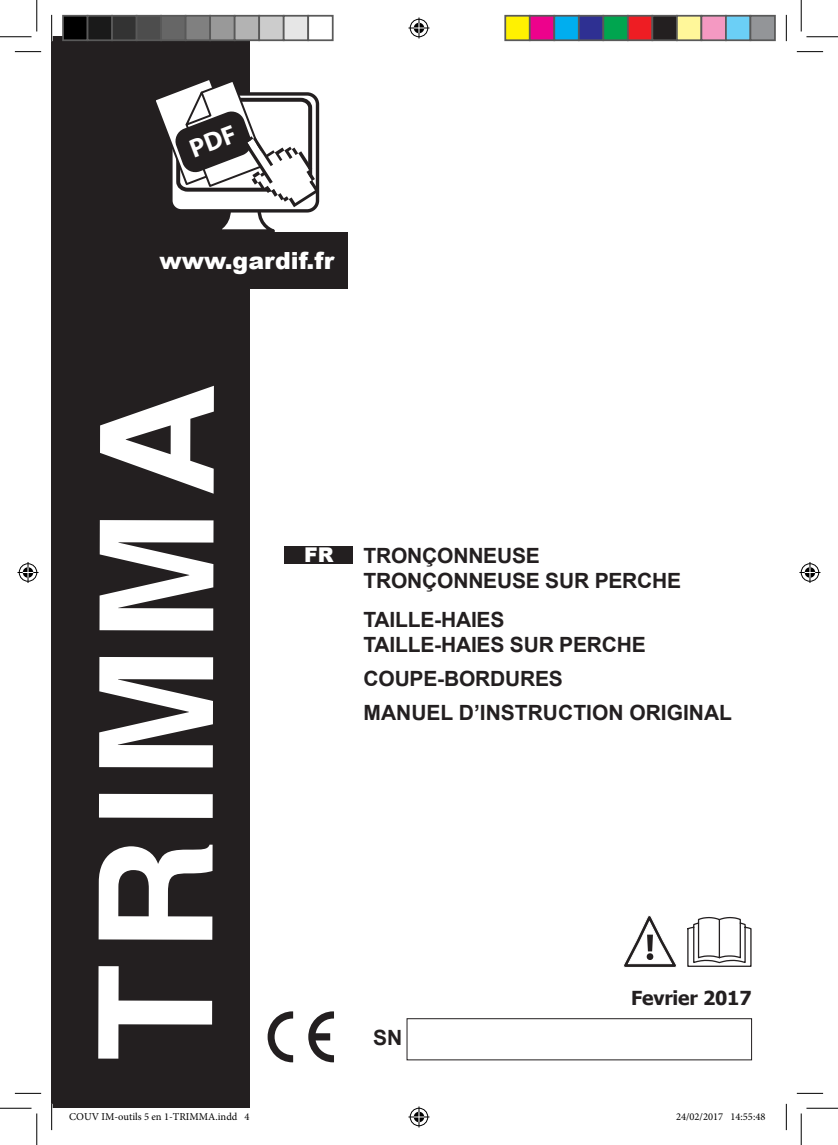
<style>
.page{position:relative;width:838px;height:1145px;background:#fff}
.page>*{position:absolute;margin:0;border:0;box-sizing:border-box;transform-origin:0 0}
.t1{font:900 23.62px "Arial";color:#fff}
.t2{font:700 21px/24.5px "Arial";letter-spacing:-.01em;color:#231f20}
.t3{font:900 20.3px "Arial";color:#fff}
.t4{font:700 19.25px "Tahoma";letter-spacing:-.01em;color:#231f20}
.t5{font:10.5px "Minion Pro";color:#000}
</style>
<div class="page">
<div style="left:52px;top:37px;width:198px;height:1071px;background:#231f20"></div>
<div style="left:52px;top:233px;width:295px;height:56px;background:#231f20"></div>
<svg style="left:267px;top:1011px;width:26px;height:51px"></svg>
<svg style="left:308px;top:1011px;width:26px;height:51px"></svg>
<div style="left:285px;top:546px;width:68px;height:18px;background:#231f20"></div>
<div style="left:406px;top:1018px;width:346px;height:42px;border:1px solid #231f20"></div>
<svg style="left:623px;top:915px;width:54px;height:53px"></svg>
<svg style="left:687px;top:916px;width:65px;height:51px"></svg>
<svg style="left:99px;top:845px;width:113px;height:95px"></svg>
<div style="left:99px;top:794px;width:114px;height:24px;background:#fff"></div>
<svg style="left:99px;top:657px;width:114px;height:110px"></svg>
<svg style="left:99px;top:520px;width:114px;height:111px"></svg>
<svg style="left:100px;top:386px;width:114px;height:108px"></svg>
<hr style="left:51px;top:15px;width:2px;height:26px;background:#fff">
<hr style="left:51px;top:1104px;width:2px;height:26px;background:#fff">
<svg style="left:15px;top:51px;width:26px;height:1px"></svg>
<svg style="left:796px;top:51px;width:27px;height:1px"></svg>
<svg style="left:15px;top:1093px;width:26px;height:1px"></svg>
<svg style="left:796px;top:1093px;width:27px;height:1px"></svg>
<svg style="left:51px;top:15px;width:1px;height:26px"></svg>
<svg style="left:51px;top:1104px;width:1px;height:26px"></svg>
<svg style="left:786px;top:15px;width:1px;height:26px"></svg>
<svg style="left:786px;top:1104px;width:1px;height:26px"></svg>
<hr style="left:0;top:36px;width:32px;height:1px;background:#000">
<hr style="left:806px;top:36px;width:31px;height:1px;background:#000">
<hr style="left:0;top:1108px;width:32px;height:1px;background:#000">
<hr style="left:806px;top:1108px;width:31px;height:1px;background:#000">
<hr style="left:36px;top:0;width:1px;height:31px;background:#000">
<hr style="left:36px;top:1113px;width:1px;height:32px;background:#000">
<hr style="left:800px;top:0;width:1px;height:31px;background:#000">
<hr style="left:800px;top:1113px;width:1px;height:32px;background:#000">
<svg style="left:408px;top:18px;width:21px;height:21px"></svg>
<svg style="left:408px;top:1106px;width:21px;height:21px"></svg>
<svg style="left:18px;top:562px;width:21px;height:21px"></svg>
<svg style="left:799px;top:562px;width:21px;height:21px"></svg>
<div style="left:63px;top:16px;width:25px;height:24px;background:#000"></div>
<div style="left:62px;top:15px;width:26px;height:26px;border:2px solid #595959"></div>
<div style="left:88px;top:16px;width:24px;height:24px;background:#1a1a1a"></div>
<div style="left:87px;top:15px;width:26px;height:26px;border:2px solid #595959"></div>
<div style="left:112px;top:16px;width:25px;height:24px;background:#333"></div>
<div style="left:111px;top:15px;width:26px;height:26px;border:2px solid #595959"></div>
<div style="left:137px;top:16px;width:24px;height:24px;background:#4d4d4d"></div>
<div style="left:136px;top:15px;width:26px;height:26px;border:2px solid #595959"></div>
<div style="left:161px;top:16px;width:25px;height:24px;background:#666"></div>
<div style="left:160px;top:15px;width:26px;height:26px;border:2px solid #595959"></div>
<div style="left:186px;top:16px;width:24px;height:24px;background:#808080"></div>
<div style="left:185px;top:15px;width:26px;height:26px;border:2px solid #595959"></div>
<div style="left:210px;top:16px;width:25px;height:24px;background:#999"></div>
<div style="left:209px;top:15px;width:26px;height:26px;border:2px solid #595959"></div>
<div style="left:235px;top:16px;width:24px;height:24px;background:#b3b3b3"></div>
<div style="left:234px;top:15px;width:26px;height:26px;border:2px solid #595959"></div>
<div style="left:259px;top:16px;width:25px;height:24px;background:#ccc"></div>
<div style="left:258px;top:15px;width:26px;height:26px;border:2px solid #595959"></div>
<div style="left:284px;top:16px;width:24px;height:24px;background:#e6e6e6"></div>
<div style="left:283px;top:15px;width:26px;height:26px;border:2px solid #595959"></div>
<div style="left:307px;top:15px;width:26px;height:26px;border:2px solid #595959"></div>
<div style="left:505px;top:16px;width:24px;height:24px;background:#fff101"></div>
<div style="left:504px;top:15px;width:26px;height:26px;border:2px solid #595959"></div>
<div style="left:529px;top:16px;width:25px;height:24px;background:#ed028c"></div>
<div style="left:529px;top:15px;width:26px;height:26px;border:2px solid #595959"></div>
<div style="left:554px;top:16px;width:24px;height:24px;background:#00aeef"></div>
<div style="left:553px;top:15px;width:26px;height:26px;border:2px solid #595959"></div>
<div style="left:578px;top:16px;width:25px;height:24px;background:#2e3092"></div>
<div style="left:578px;top:15px;width:26px;height:26px;border:2px solid #595959"></div>
<div style="left:603px;top:16px;width:24px;height:24px;background:#00a54f"></div>
<div style="left:602px;top:15px;width:26px;height:26px;border:2px solid #595959"></div>
<div style="left:627px;top:16px;width:25px;height:24px;background:#ee1d23"></div>
<div style="left:627px;top:15px;width:26px;height:26px;border:2px solid #595959"></div>
<div style="left:652px;top:16px;width:24px;height:24px;background:#231f20"></div>
<div style="left:651px;top:15px;width:26px;height:26px;border:2px solid #595959"></div>
<div style="left:676px;top:16px;width:25px;height:24px;background:#fff79a"></div>
<div style="left:676px;top:15px;width:26px;height:26px;border:2px solid #595959"></div>
<div style="left:701px;top:16px;width:24px;height:24px;background:#f499c2"></div>
<div style="left:700px;top:15px;width:26px;height:26px;border:2px solid #595959"></div>
<div style="left:725px;top:16px;width:25px;height:24px;background:#6bcff6"></div>
<div style="left:725px;top:15px;width:26px;height:26px;border:2px solid #595959"></div>
<div style="left:750px;top:16px;width:24px;height:24px;background:#939598"></div>
<div style="left:749px;top:15px;width:26px;height:26px;border:2px solid #595959"></div>
<svg style="left:98px;top:966px;width:115px;height:93px"></svg>
<svg style="left:156px;top:80px;width:163px;height:153px"></svg>
<p class="t1" style="left:160px;top:244px;width:176px">www.gardif.fr</p>
<p class="t3" style="left:304px;top:540px;width:31px">FR</p>
<p class="t2" style="left:363px;top:544px;width:319px">TRONÇONNEUSE<br>TRONÇONNEUSE SUR PERCHE</p>
<p class="t2" style="left:363px;top:608px;width:284px">TAILLE-HAIES<br>TAILLE-HAIES SUR PERCHE</p>
<p class="t2" style="left:363px;top:662px;width:370px;line-height:34.5px">COUPE-BORDURES<br>MANUEL D’INSTRUCTION ORIGINAL</p>
<p class="t2" style="left:373px;top:1026px;width:31px">SN</p>
<p class="t4" style="left:631px;top:984px;width:122px">Fevrier 2017</p>
<p class="t5" style="left:69px;top:1109px;width:182px">COUV IM-outils 5 en 1-TRIMMA.indd 4</p>
<p class="t5" style="left:676px;top:1109px;width:91px">24/02/2017 14:55:48</p>
</div>
